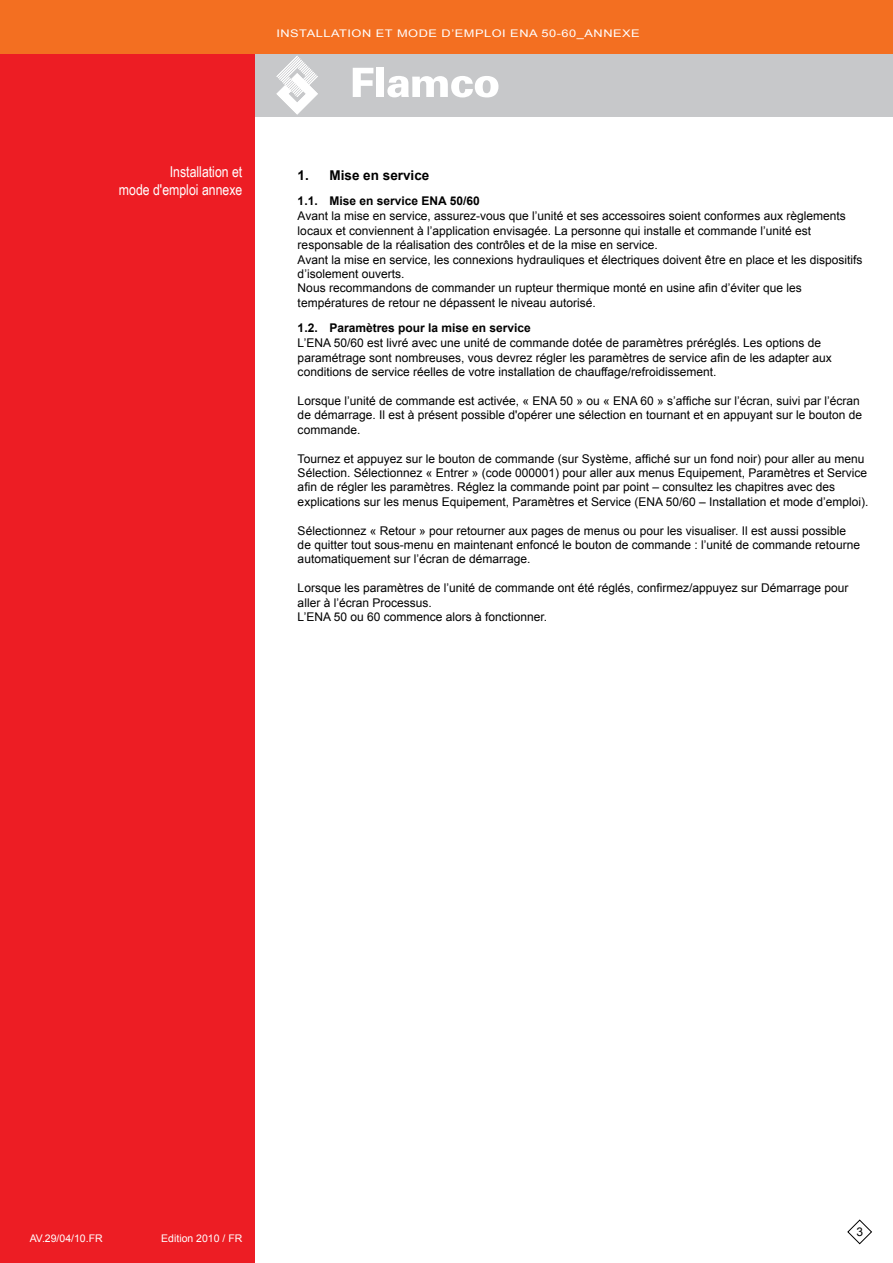
<style>
.page{position:relative;width:893px;height:1263px;background:#fff}
.page>*{position:absolute;margin:0;border:0;box-sizing:border-box;transform-origin:0 0}
.t1{font:15px/18px "Arial Narrow";color:#fff;text-align:right}
.t2{font:700 13.5px "Arial";color:#000}
.t3{font:12px/14.4px "Arial";color:#000}
.t4{font:700 12px "Arial";color:#000}
.t5{font:10.5px "Arial";letter-spacing:.04em;color:#fff;scale:1.22 1}
.t6{font:10.5px "Arial";letter-spacing:.04em;color:#fff}
.t7{font:10.5px "Arial";color:#fff}
</style>
<div class="page">
<div style="left:0;top:53px;width:893px;height:64px;background:#c7c8ca"></div>
<div style="left:0;top:0;width:255px;height:1263px;background:#ed1d24"></div>
<svg style="left:847px;top:1219px;width:25px;height:25px"></svg>
<div style="left:0;top:0;width:893px;height:53px;background:#f36f21"></div>
<svg style="left:276px;top:56px;width:42px;height:59px"></svg>
<svg style="left:353px;top:68px;width:20px;height:29px"></svg>
<div style="left:376px;top:68px;width:8px;height:29px;background:#fff"></div>
<svg style="left:387px;top:76px;width:111px;height:21px"></svg>
<p class="t5" style="left:276px;top:27px;width:299px">INSTALLATION ET MODE D’EMPLOI ENA 50-60_ANNEXE</p>
<p class="t1" style="left:119px;top:162px;width:125px">Installation et<br>mode d'emploi annexe</p>
<p class="t2" style="left:298px;top:166px;width:133px">1. Mise en service</p>
<p class="t4" style="left:298px;top:193px;width:184px">1.1. Mise en service ENA 50/60</p>
<p class="t3" style="left:298px;top:209px;width:566px">Avant la mise en service, assurez-vous que l’unité et ses accessoires soient conformes aux règlements locaux et conviennent à l’application envisagée. La personne qui installe et commande l’unité est responsable de la réalisation des contrôles et de la mise en service.<br>Avant la mise en service, les connexions hydrauliques et électriques doivent être en place et les dispositifs d’isolement ouverts.<br>Nous recommandons de commander un rupteur thermique monté en usine afin d’éviter que les températures de retour ne dépassent le niveau autorisé.</p>
<p class="t4" style="left:298px;top:320px;width:235px">1.2. Paramètres pour la mise en service</p>
<p class="t3" style="left:298px;top:336px;width:536px">L’ENA 50/60 est livré avec une unité de commande dotée de paramètres préréglés. Les options de paramétrage sont nombreuses, vous devrez régler les paramètres de service afin de les adapter aux conditions de service réelles de votre installation de chauffage/refroidissement.</p>
<p class="t3" style="left:298px;top:394px;width:566px">Lorsque l’unité de commande est activée, « ENA 50 » ou « ENA 60 » s’affiche sur l’écran, suivi par l’écran de démarrage. Il est à présent possible d'opérer une sélection en tournant et en appuyant sur le bouton de commande.</p>
<p class="t3" style="left:298px;top:451px;width:572px">Tournez et appuyez sur le bouton de commande (sur Système, affiché sur un fond noir) pour aller au menu Sélection. Sélectionnez « Entrer » (code 000001) pour aller aux menus Equipement, Paramètres et Service afin de régler les paramètres. Réglez la commande point par point – consultez les chapitres avec des explications sur les menus Equipement, Paramètres et Service (ENA 50/60 – Installation et mode d’emploi).</p>
<p class="t3" style="left:298px;top:523px;width:564px">Sélectionnez « Retour » pour retourner aux pages de menus ou pour les visualiser. Il est aussi possible de quitter tout sous-menu en maintenant enfoncé le bouton de commande : l’unité de commande retourne automatiquement sur l’écran de démarrage.</p>
<p class="t3" style="left:298px;top:581px;width:552px">Lorsque les paramètres de l’unité de commande ont été réglés, confirmez/appuyez sur Démarrage pour aller à l’écran Processus.<br>L’ENA 50 ou 60 commence alors à fonctionner.</p>
<p class="t6" style="left:30px;top:1231px;width:74px">AV.29/04/10.FR</p>
<p class="t7" style="left:161px;top:1231px;width:83px">Edition 2010 / FR</p>
<p class="t3" style="left:856px;top:1225px;width:8px">3</p>
</div>
